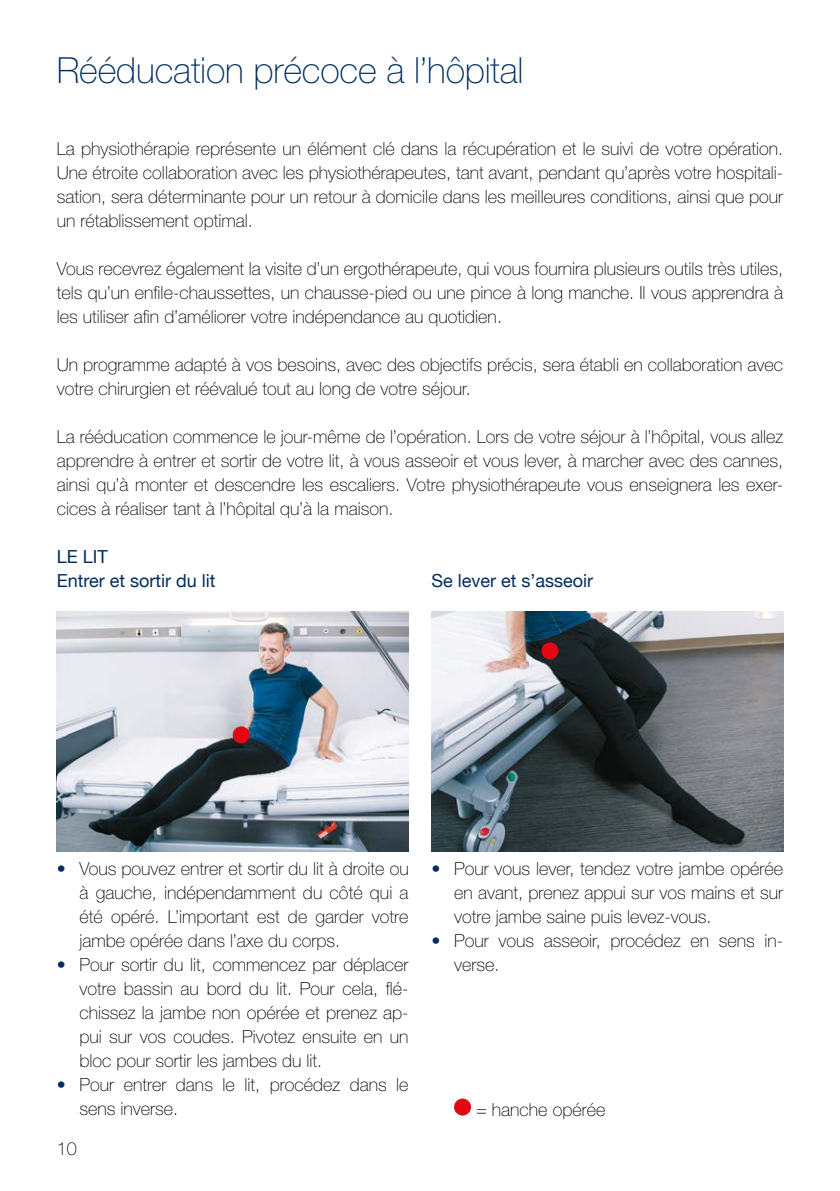
<style>
.page{position:relative;width:840px;height:1191px;background:#fff}
.page>*{position:absolute;margin:0;border:0;box-sizing:border-box;transform-origin:0 0}
.t1{font:100 36px "Helvetica Neue";letter-spacing:-.005em;color:#002d5e}
.t2{font:100 18px/24px "Helvetica Neue";color:#000;text-align:justify}
.t3{font:18px/24px "Helvetica Neue";color:#002d5e}
.s1{color:#002d5e}
</style>
<div class="page">
<img style="left:57px;top:611px;width:351px;height:240px">
<img style="left:431px;top:611px;width:351px;height:240px">
<div style="left:541px;top:642px;width:17px;height:17px;background:#e30613;border-radius:50%"></div>
<div style="left:232px;top:726px;width:17px;height:17px;background:#e30613;border-radius:50%"></div>
<div style="left:454px;top:1098px;width:17px;height:17px;background:#e30613;border-radius:50%"></div>
<h1 class="t1" style="left:57px;top:50px;width:468px">Rééducation précoce à l’hôpital</h1>
<p class="t2" style="left:57px;top:137px;width:727px">La physiothérapie représente un élément clé dans la récupération et le suivi de votre opération.<br>Une étroite collaboration avec les physiothérapeutes, tant avant, pendant qu’après votre hospitali&shy;sation, sera déterminante pour un retour à domicile dans les meilleures conditions, ainsi que pour un rétablissement optimal.</p>
<p class="t2" style="left:57px;top:257px;width:727px">Vous recevrez également la visite d’un ergothérapeute, qui vous fournira plusieurs outils très utiles, tels qu’un enfile-chaussettes, un chausse-pied ou une pince à long manche. Il vous apprendra à les utiliser afin d’améliorer votre indépendance au quotidien.</p>
<p class="t2" style="left:57px;top:353px;width:727px">Un programme adapté à vos besoins, avec des objectifs précis, sera établi en collaboration avec votre chirurgien et réévalué tout au long de votre séjour.</p>
<p class="t2" style="left:57px;top:425px;width:727px">La rééducation commence le jour-même de l’opération. Lors de votre séjour à l’hôpital, vous allez apprendre à entrer et sortir de votre lit, à vous asseoir et vous lever, à marcher avec des cannes, ainsi qu’à monter et descendre les escaliers. Votre physiothérapeute vous enseignera les exer&shy;cices à réaliser tant à l’hôpital qu’à la maison.</p>
<p class="t3" style="left:57px;top:546px;width:160px">LE LIT<br>Entrer et sortir du lit</p>
<p class="t3" style="left:431px;top:570px;width:163px">Se lever et s’asseoir</p>
<p class="t2" style="left:79px;top:857px;width:330px;text-indent:-23px"><span class="s1">•</span> Vous pouvez entrer et sortir du lit à droite ou à gauche, indépendamment du côté qui a été opéré. L’important est de garder votre jambe opérée dans l’axe du corps.</p>
<p class="t2" style="left:79px;top:953px;width:330px;text-indent:-23px"><span class="s1">•</span> Pour sortir du lit, commencez par déplacer votre bassin au bord du lit. Pour cela, flé&shy;chissez la jambe non opérée et prenez ap&shy;pui sur vos coudes. Pivotez ensuite en un bloc pour sortir les jambes du lit.</p>
<p class="t2" style="left:79px;top:1073px;width:330px;text-indent:-23px"><span class="s1">•</span> Pour entrer dans le lit, procédez dans le sens inverse.</p>
<p class="t2" style="left:57px;top:1136px;width:22px">10</p>
<p class="t2" style="left:454px;top:857px;width:330px;text-indent:-23px"><span class="s1">•</span> Pour vous lever, tendez votre jambe opérée en avant, prenez appui sur vos mains et sur votre jambe saine puis levez-vous.</p>
<p class="t2" style="left:454px;top:929px;width:330px;text-indent:-23px"><span class="s1">•</span> Pour vous asseoir, procédez en sens in&shy;verse.</p>
<p class="t2" style="left:476px;top:1097px;width:131px">= hanche opérée</p>
</div>
